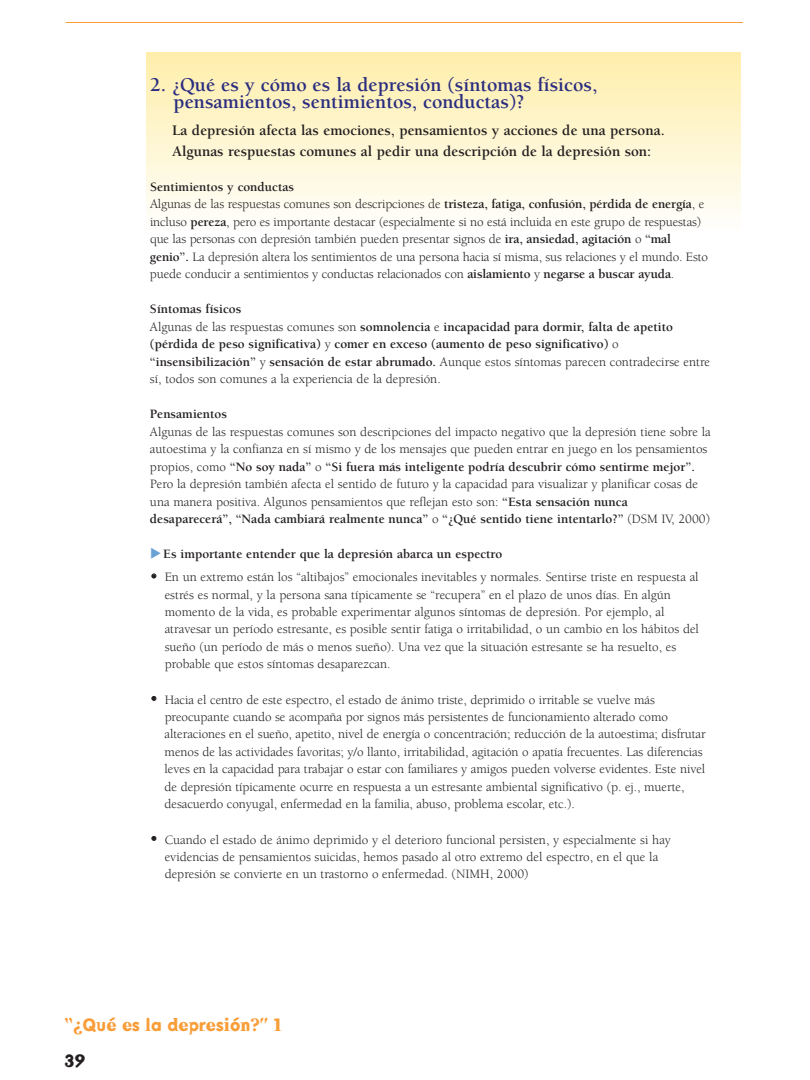
<style>
.page{position:relative;width:810px;height:1080px;background:#fff}
.page>*{position:absolute;margin:0;border:0;box-sizing:border-box;transform-origin:0 0}
.t1{font:700 20px/17.5px "Nylldk Berkeley";color:#2a2d80}
.t2{font:700 17.5px "Jqymvl Dead History";color:#f89d38}
.t3{font:700 17.5px "Jqymvl Dead History";color:#231f20}
.t4{font:700 15px/21.2px "Nylldk Berkeley";color:#231f20}
.t5{font:15px "Tctkfr Berkeley";color:#231f20}
.t6{font:13.12px/17.5px "Tctkfr Berkeley";letter-spacing:-.005em;color:#231f20}
.t7{font:700 13.12px/17.5px "Nylldk Berkeley";color:#231f20}
.s1{font-family:"Nylldk Berkeley";font-weight:700}
.s2{font-family:"Tctkfr Berkeley";font-weight:400}
</style>
<div class="page">
<div style="left:146px;top:52px;width:595px;height:179px;background:linear-gradient(to bottom,#fea,#fefefc)"></div>
<hr style="left:66px;top:22px;width:677px;height:1px;background:#f89d38">
<h2 class="t1" style="left:174px;top:78px;width:425px;text-indent:-24px">2. ¿Qué es y cómo es la depresión (síntomas físicos, pensamientos, sentimientos, conductas)?</h2>
<p class="t4" style="left:172px;top:121px;width:494px">La depresión afecta las emociones, pensamientos y acciones de una persona.<br>Algunas respuestas comunes al pedir una descripción de la depresión son:</p>
<p class="t6" style="left:150px;top:179px;width:560px"><span class="s1">Sentimientos y conductas<br></span>Algunas de las respuestas comunes son descripciones de <span class="s1">tristeza, fatiga, confusión, pérdida de energía</span>, e incluso <span class="s1">pereza</span>, pero es importante destacar (especialmente si no está incluida en este grupo de respuestas) que las personas con depresión también pueden presentar signos de <span class="s1">ira, ansiedad, agitación</span> o <span class="s1">“mal genio”.</span> La depresión altera los sentimientos de una persona hacia sí misma, sus relaciones y el mundo. Esto puede conducir a sentimientos y conductas relacionados con <span class="s1">aislamiento</span> y <span class="s1">negarse a buscar ayuda</span>.</p>
<p class="t7" style="left:150px;top:302px;width:562px">Síntomas físicos<br><span class="s2">Algunas de las respuestas comunes son</span> somnolencia <span class="s2">e</span> incapacidad para dormir, falta de apetito (pérdida de peso significativa) <span class="s2">y</span> comer en exceso (aumento de peso significativo) <span class="s2">o </span>“insensibilización” <span class="s2">y</span> sensación de estar abrumado. <span class="s2">Aunque estos síntomas parecen contradecirse entre sí, todos son comunes a la experiencia de la depresión.</span></p>
<p class="t7" style="left:150px;top:407px;width:79px">Pensamientos</p>
<p class="t6" style="left:150px;top:424px;width:562px">Algunas de las respuestas comunes son descripciones del impacto negativo que la depresión tiene sobre la autoestima y la confianza en sí mismo y de los mensajes que pueden entrar en juego en los pensamientos propios, como <span class="s1">“No soy nada”</span> o <span class="s1">“Si fuera más inteligente podría descubrir cómo sentirme mejor”.<br></span>Pero la depresión también afecta el sentido de futuro y la capacidad para visualizar y planificar cosas de una manera positiva. Algunos pensamientos que reflejan esto son: <span class="s1">“Esta sensación nunca desaparecerá”, “Nada cambiará realmente nunca”</span> o <span class="s1">“¿Qué sentido tiene intentarlo?”</span> (DSM IV, 2000)</p>
<p class="t7" style="left:163px;top:547px;width:341px">Es importante entender que la depresión abarca un espectro</p>
<p class="t5" style="left:150px;top:570px;width:9px">•</p>
<p class="t6" style="left:165px;top:569px;width:536px">En un extremo están los “altibajos” emocionales inevitables y normales. Sentirse triste en respuesta al estrés es normal, y la persona sana típicamente se “recupera” en el plazo de unos días. En algún momento de la vida, es probable experimentar algunos síntomas de depresión. Por ejemplo, al atravesar un período estresante, es posible sentir fatiga o irritabilidad, o un cambio en los hábitos del sueño (un período de más o menos sueño). Una vez que la situación estresante se ha resuelto, es probable que estos síntomas desaparezcan.</p>
<p class="t6" style="left:165px;top:692px;width:543px">Hacia el centro de este espectro, el estado de ánimo triste, deprimido o irritable se vuelve más preocupante cuando se acompaña por signos más persistentes de funcionamiento alterado como alteraciones en el sueño, apetito, nivel de energía o concentración; reducción de la autoestima; disfrutar menos de las actividades favoritas; y/o llanto, irritabilidad, agitación o apatía frecuentes. Las diferencias leves en la capacidad para trabajar o estar con familiares y amigos pueden volverse evidentes. Este nivel de depresión típicamente ocurre en respuesta a un estresante ambiental significativo (p. ej., muerte, desacuerdo conyugal, enfermedad en la familia, abuso, problema escolar, etc.).</p>
<p class="t6" style="left:165px;top:832px;width:508px">Cuando el estado de ánimo deprimido y el deterioro funcional persisten, y especialmente si hay evidencias de pensamientos suicidas, hemos pasado al otro extremo del espectro, en el que la depresión se convierte en un trastorno o enfermedad. (NIMH, 2000)</p>
<p class="t5" style="left:150px;top:693px;width:9px">•</p>
<p class="t5" style="left:150px;top:833px;width:9px">•</p>
<h2 class="t2" style="left:64px;top:1015px;width:219px">“¿Qué es la depresión?” 1</h2>
<h2 class="t3" style="left:64px;top:1051px;width:22px">39</h2>
</div>
